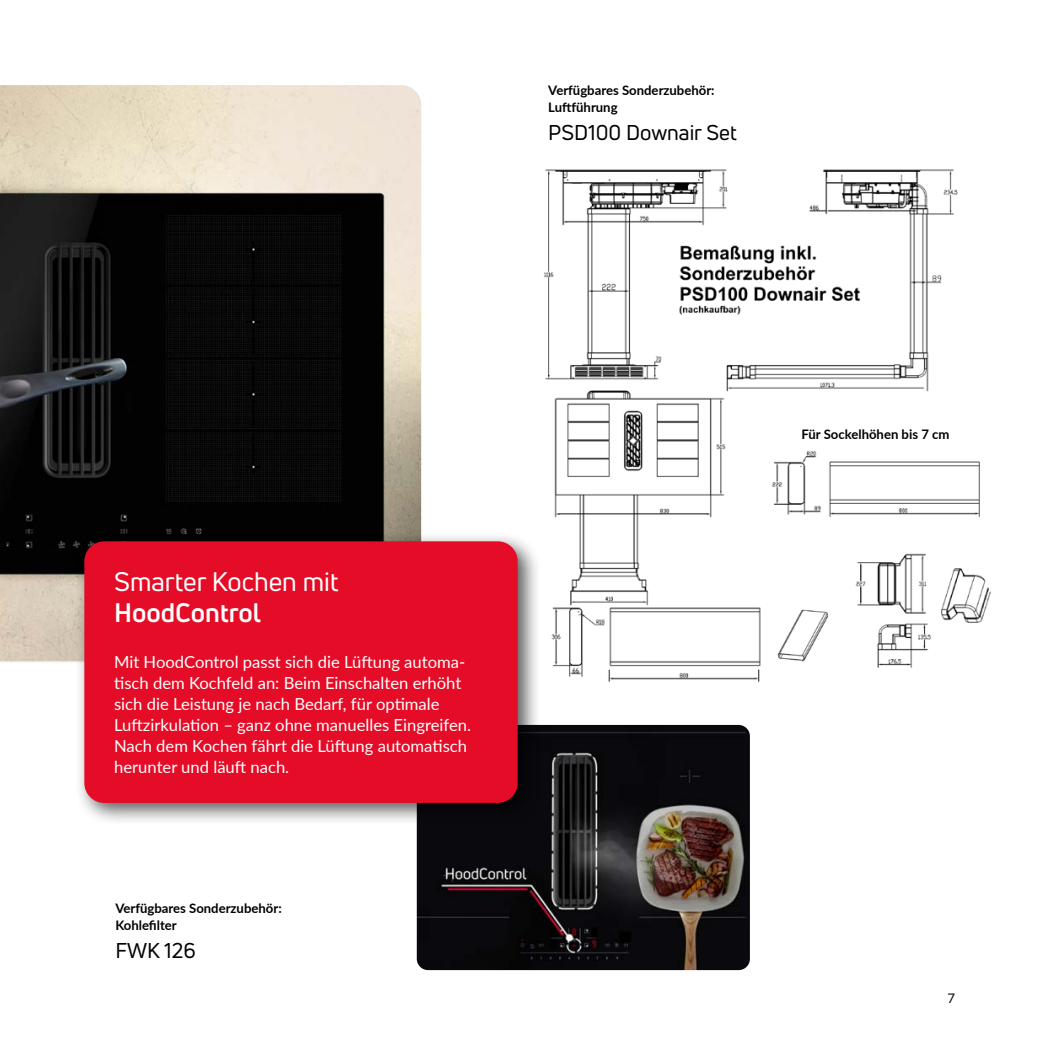
<style>
.page{position:relative;width:1042px;height:1042px;background:#fff}
.page>*{position:absolute;margin:0;border:0;box-sizing:border-box;transform-origin:0 0}
.t1{font:26.25px "Uni Neue";color:#fff}
.t2{font:700 26.25px "Uni Neue";color:#fff}
.t3{font:21px "Uni Neue";color:#000}
.t4{font:16.62px/21px "Lato";color:#fff}
.t5{font:700 13.12px/16.6px "Lato";color:#000}
.t6{font:13.12px "Lato";color:#000}
</style>
<div class="page">
<img style="left:417px;top:725px;width:333px;height:245px">
<img style="left:0;top:85px;width:421px;height:576px">
<img style="left:544px;top:169px;width:447px;height:513px">
<div style="left:75px;top:531px;width:466px;height:295px;background:#000;opacity:.65"></div>
<div style="left:84px;top:541px;width:434px;height:262px;background:#e40c26;border-radius:20px"></div>
<p class="t5" style="left:548px;top:81px;width:168px">Verfügbares Sonderzubehör:<br>Luftführung</p>
<p class="t3" style="left:548px;top:119px;width:190px">PSD100 Downair Set</p>
<h1 class="t1" style="left:114px;top:565px;width:226px">Smarter Kochen mit</h1>
<h1 class="t2" style="left:114px;top:596px;width:148px">HoodControl</h1>
<p class="t4" style="left:114px;top:651px;width:358px">Mit HoodControl passt sich die Lüftung automa&shy;tisch dem Kochfeld an: Beim Einschalten erhöht sich die Leistung je nach Bedarf, für optimale Luftzirkulation – ganz ohne manuelles Eingreifen.<br>Nach dem Kochen fährt die Lüftung automatisch herunter und läuft nach.</p>
<p class="t5" style="left:115px;top:899px;width:168px">Verfügbares Sonderzubehör:<br>Kohlefilter</p>
<p class="t3" style="left:115px;top:937px;width:82px">FWK 126</p>
<p class="t5" style="left:801px;top:426px;width:149px">Für Sockelhöhen bis 7 cm</p>
<p class="t6" style="left:947px;top:989px;width:9px">7</p>
</div>
